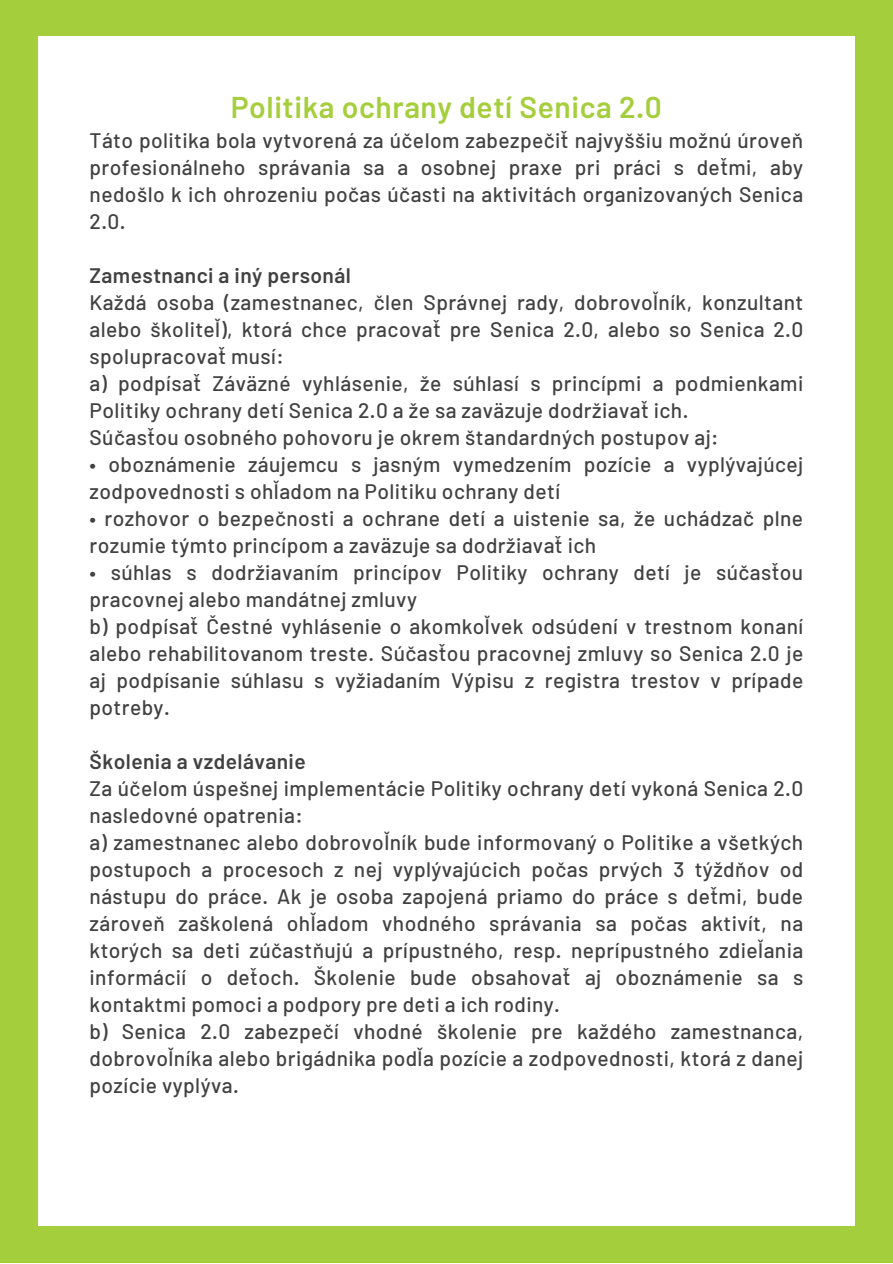
<style>
.page{position:relative;width:893px;height:1264px;background:#fff}
.page>*{position:absolute;margin:0;border:0;box-sizing:border-box;transform-origin:0 0}
.t1{font:600 30px "Barlow";letter-spacing:.02em;color:#a5ce3c}
.t2{font:500 21px/27px "Barlow";letter-spacing:.02em;color:#414142;text-align:justify}
.t3{font:600 21px "Barlow";letter-spacing:.02em;color:#414142}
</style>
<div class="page">
<div style="left:0;top:0;width:892px;height:1262px;background:#a5ce3c"></div>
<div style="left:38px;top:36px;width:816px;height:1189px;background:#fff"></div>
<p class="t1" style="left:231px;top:88px;width:432px">Politika ochrany detí Senica 2.0</p>
<p class="t2" style="left:90px;top:126px;width:715px">Táto politika bola vytvorená za účelom zabezpečiť najvyššiu možnú úroveň profesionálneho správania sa a osobnej praxe pri práci s deťmi, aby nedošlo k ich ohrozeniu počas účasti na aktivitách organizovaných Senica 2.0.</p>
<p class="t3" style="left:90px;top:262px;width:263px">Zamestnanci a iný personál</p>
<p class="t2" style="left:90px;top:288px;width:715px">Každá osoba (zamestnanec, člen Správnej rady, dobrovoľník, konzultant alebo školiteľ), ktorá chce pracovať pre Senica 2.0, alebo so Senica 2.0 spolupracovať musí:</p>
<p class="t2" style="left:90px;top:369px;width:715px">a) podpísať Záväzné vyhlásenie, že súhlasí s princípmi a podmienkami<br>Politiky ochrany detí Senica 2.0 a že sa zaväzuje dodržiavať ich.</p>
<p class="t2" style="left:90px;top:423px;width:630px">Súčasťou osobného pohovoru je okrem štandardných postupov aj:</p>
<p class="t2" style="left:90px;top:450px;width:715px">• oboznámenie záujemcu s jasným vymedzením pozície a vyplývajúcej zodpovednosti s ohľadom na Politiku ochrany detí</p>
<p class="t2" style="left:90px;top:504px;width:715px">• rozhovor o bezpečnosti a ochrane detí a uistenie sa, že uchádzač plne rozumie týmto princípom a zaväzuje sa dodržiavať ich</p>
<p class="t2" style="left:90px;top:558px;width:715px">• súhlas s dodržiavaním princípov Politiky ochrany detí je súčasťou pracovnej alebo mandátnej zmluvy</p>
<p class="t2" style="left:90px;top:612px;width:715px">b) podpísať Čestné vyhlásenie o akomkoľvek odsúdení v trestnom konaní alebo rehabilitovanom treste. Súčasťou pracovnej zmluvy so Senica 2.0 je aj podpísanie súhlasu s vyžiadaním Výpisu z registra trestov v prípade potreby.</p>
<p class="t3" style="left:90px;top:748px;width:218px">Školenia a vzdelávanie</p>
<p class="t2" style="left:90px;top:774px;width:715px">Za účelom úspešnej implementácie Politiky ochrany detí vykoná Senica 2.0 nasledovné opatrenia:</p>
<p class="t2" style="left:90px;top:828px;width:715px">a) zamestnanec alebo dobrovoľník bude informovaný o Politike a všetkých postupoch a procesoch z nej vyplývajúcich počas prvých 3 týždňov od nástupu do práce. Ak je osoba zapojená priamo do práce s deťmi, bude zároveň zaškolená ohľadom vhodného správania sa počas aktivít, na ktorých sa deti zúčastňujú a prípustného, resp. neprípustného zdieľania informácií o deťoch. Školenie bude obsahovať aj oboznámenie sa s kontaktmi pomoci a podpory pre deti a ich rodiny.</p>
<p class="t2" style="left:90px;top:1016px;width:715px">b) Senica 2.0 zabezpečí vhodné školenie pre každého zamestnanca, dobrovoľníka alebo brigádnika podľa pozície a zodpovednosti, ktorá z danej pozície vyplýva.</p>
</div>
